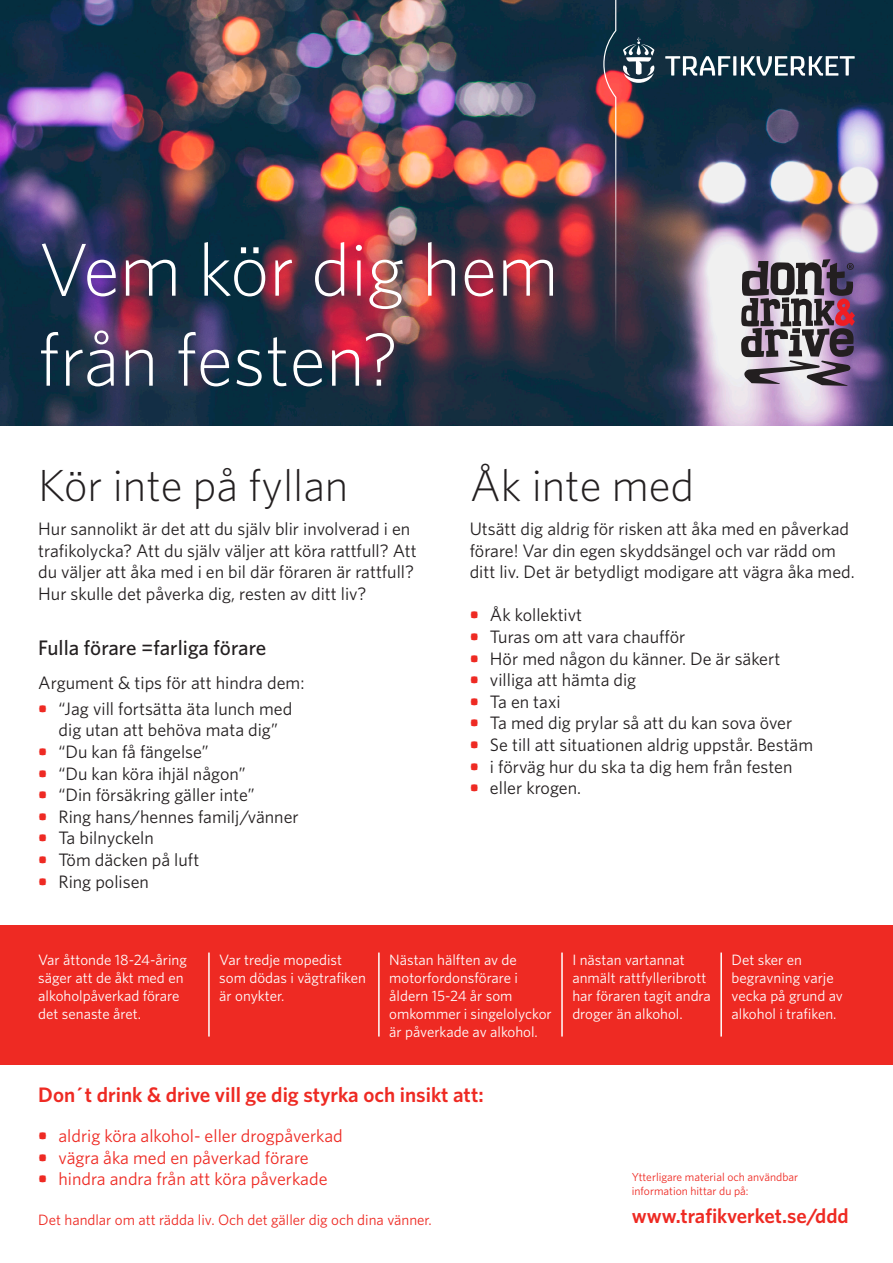
<style>
.page{position:relative;width:893px;height:1263px;background:#fff}
.page>*{position:absolute;margin:0;border:0;box-sizing:border-box;transform-origin:0 0}
.t1{font:300 75px/90px "Whitney";color:#fff}
.t2{font:300 45px "Whitney";color:#231f20}
.liten_text{font:600 21px "Whitney";color:#ee2a23}
.t3{font:500 21px "Whitney";color:#231f20}
.t4{font:600 20.7px "Whitney";color:#ee2a23}
.t5{font:18px/21.6px "Whitney";color:#231f20}
.t6{font:18px "Whitney";color:#ee2a23}
.liten_text-2{font:15px/18px "Whitney";color:#fff}
.liten_text-3{font:15px "Whitney";color:#ee2a23}
.t7{font:11.55px "Whitney";color:#ee2a23}
.s1{font-weight:900;color:#ee2a23}
.s2{font-weight:900}
</style>
<div class="page">
<img style="left:0;top:0;width:893px;height:425px">
<svg style="left:741px;top:259px;width:114px;height:127px;background:#827380"></svg>
<div style="left:0;top:925px;width:893px;height:139px;background:#ee2a23"></div>
<svg style="left:665px;top:56px;width:190px;height:20px"></svg>
<svg style="left:623px;top:37px;width:32px;height:46px"></svg>
<svg style="left:603px;top:0;width:13px;height:348px;background:#4f3d4c"></svg>
<hr style="left:208px;top:952px;width:2px;height:84px;background:#fff">
<hr style="left:378px;top:952px;width:2px;height:84px;background:#fff">
<hr style="left:561px;top:952px;width:2px;height:84px;background:#fff">
<hr style="left:720px;top:952px;width:2px;height:84px;background:#fff">
<p class="t1" style="left:38px;top:222px;width:522px">Vem kör dig hem från festen?</p>
<p class="t2" style="left:38px;top:455px;width:312px">Kör inte på fyllan</p>
<p class="t5" style="left:38px;top:517px;width:380px">Hur sannolikt är det att du själv blir involverad i en trafikolycka? Att du själv väljer att köra rattfull? Att du väljer att åka med i en bil där föraren är rattfull?<br>Hur skulle det påverka dig, resten av ditt liv?</p>
<p class="t3" style="left:38px;top:633px;width:229px">Fulla förare =farliga förare</p>
<p class="t5" style="left:38px;top:671px;width:268px">Argument &amp; tips för att hindra dem:</p>
<p class="t5" style="left:38px;top:697px;width:255px;text-align:center"><span class="s1">•</span> “Jag vill fortsätta äta lunch med dig utan att behöva mata dig”</p>
<p class="t5" style="left:38px;top:740px;width:172px"><span class="s1">•</span> “Du kan få fängelse”</p>
<p class="t5" style="left:38px;top:762px;width:209px"><span class="s1">•</span> “Du kan köra ihjäl någon”</p>
<p class="t5" style="left:38px;top:784px;width:218px"><span class="s1">•</span> “Din försäkring gäller inte”</p>
<p class="t5" style="left:38px;top:805px;width:262px"><span class="s1">•</span> Ring hans/hennes familj/vänner</p>
<p class="t5" style="left:38px;top:827px;width:117px"><span class="s1">•</span> Ta bilnyckeln</p>
<p class="t5" style="left:38px;top:848px;width:163px"><span class="s1">•</span> Töm däcken på luft</p>
<p class="t5" style="left:38px;top:870px;width:112px"><span class="s1">•</span> Ring polisen</p>
<p class="t2" style="left:470px;top:455px;width:226px">Åk inte med</p>
<p class="t5" style="left:470px;top:517px;width:386px">Utsätt dig aldrig för risken att åka med en påverkad förare! Var din egen skyddsängel och var rädd om ditt liv. Det är betydligt modigare att vägra åka med.</p>
<p class="t5" style="left:470px;top:604px;width:114px"><span class="s1">•</span> Åk kollektivt</p>
<p class="t5" style="left:470px;top:625px;width:217px"><span class="s1">•</span> Turas om att vara chaufför</p>
<p class="t5" style="left:470px;top:647px;width:312px"><span class="s1">•</span> Hör med någon du känner. De är säkert</p>
<p class="t5" style="left:470px;top:669px;width:168px"><span class="s1">•</span> villiga att hämta dig</p>
<p class="t5" style="left:470px;top:690px;width:92px"><span class="s1">•</span> Ta en taxi</p>
<p class="t5" style="left:470px;top:712px;width:324px"><span class="s1">•</span> Ta med dig prylar så att du kan sova över</p>
<p class="t5" style="left:470px;top:733px;width:345px"><span class="s1">•</span> Se till att situationen aldrig uppstår. Bestäm</p>
<p class="t5" style="left:470px;top:755px;width:324px"><span class="s1">•</span> i förväg hur du ska ta dig hem från festen</p>
<p class="t5" style="left:470px;top:777px;width:113px"><span class="s1">•</span> eller krogen.</p>
<p class="liten_text-2" style="left:38px;top:950px;width:150px">Var åttonde 18-24-åring säger att de åkt med en alkoholpåverkad förare det senaste året.</p>
<p class="liten_text-2" style="left:219px;top:950px;width:148px">Var tredje mopedist som dödas i vägtrafiken är onykter.</p>
<p class="liten_text-2" style="left:389px;top:950px;width:164px">Nästan hälften av de motorfordonsförare i åldern 15-24 år som omkommer i singelolyckor är påverkade av alkohol.</p>
<p class="liten_text-2" style="left:572px;top:950px;width:140px">I nästan vartannat anmält rattfylleribrott har föraren tagit andra droger än alkohol.</p>
<p class="liten_text-2" style="left:731px;top:950px;width:113px">Det sker en begravning varje vecka på grund av alkohol i trafiken.</p>
<p class="liten_text" style="left:38px;top:1081px;width:447px">Don´t drink &amp; drive vill ge dig styrka och insikt att:</p>
<p class="t6" style="left:38px;top:1124px;width:306px"><span class="s2">•</span> aldrig köra alkohol- eller drogpåverkad</p>
<p class="t6" style="left:38px;top:1145px;width:272px"><span class="s2">•</span> vägra åka med en påverkad förare</p>
<p class="t6" style="left:38px;top:1167px;width:291px"><span class="s2">•</span> hindra andra från att köra påverkade</p>
<p class="liten_text-3" style="left:38px;top:1209px;width:395px">Det handlar om att rädda liv. Och det gäller dig och dina vänner.</p>
<p class="t7" style="left:632px;top:1169px;width:168px">Ytterligare material och användbar</p>
<p class="t7" style="left:632px;top:1183px;width:118px">information hittar du på:</p>
<p class="t4" style="left:632px;top:1202px;width:218px">www.trafikverket.se/ddd</p>
</div>
